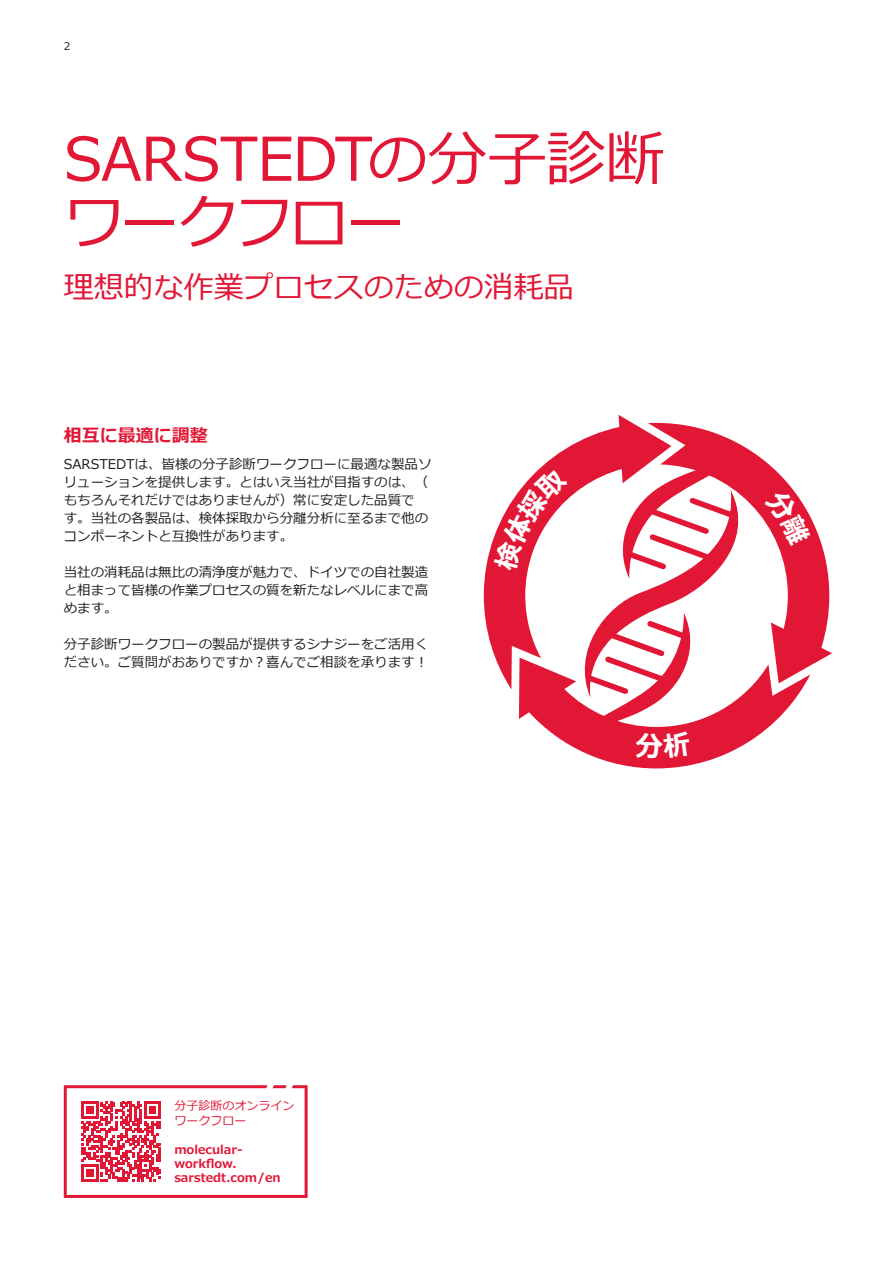
<style>
.page{position:relative;width:893px;height:1263px;background:#fff}
.page>*{position:absolute;margin:0;border:0;box-sizing:border-box;transform-origin:0 0}
.t1{font:60px/63px "Meiryo";letter-spacing:-.025em;color:#e21736}
.t2{font:30px "Meiryo";color:#e21736}
.t3{font:700 18px "Meiryo";color:#e21736}
.t4{font:13.5px/18px "Meiryo";color:#231f20}
.t5{font:700 12px/14.4px "Meiryo";color:#e21736}
.t6{font:12px/14.4px "Meiryo";color:#e21736}
.t7{font:10.5px "Meiryo";color:#231f20}
</style>
<div class="page">
<svg style="left:64px;top:1085px;width:244px;height:113px"></svg>
<svg style="left:484px;top:415px;width:177px;height:237px"></svg>
<svg style="left:648px;top:423px;width:184px;height:242px"></svg>
<svg style="left:493px;top:465px;width:319px;height:303px"></svg>
<p class="t7" style="left:64px;top:39px;width:8px">2</p>
<h1 class="t1" style="left:64px;top:131px;width:603px">SARSTEDTの分子診断ワークフロー</h1>
<h2 class="t2" style="left:64px;top:266px;width:512px">理想的な作業プロセスのための消耗品</h2>
<h3 class="t3" style="left:64px;top:423px;width:145px">相互に最適に調整</h3>
<p class="t4" style="left:64px;top:456px;width:369px">SARSTEDTは、皆様の分子診断ワークフローに最適な製品ソリューションを提供します。とはいえ当社が目指すのは、（もちろんそれだけではありませんが）常に安定した品質です。当社の各製品は、検体採取から分離分析に至るまで他のコンポーネントと互換性があります。</p>
<p class="t4" style="left:64px;top:564px;width:366px;text-align:justify">当社の消耗品は無比の清浄度が魅力で、ドイツでの自社製造と相まって皆様の作業プロセスの質を新たなレベルにまで高めます。</p>
<p class="t4" style="left:64px;top:636px;width:366px">分子診断ワークフローの製品が提供するシナジーをご活用ください。ご質問がおありですか？喜んでご相談を承ります！</p>
<p class="t6" style="left:174px;top:1099px;width:121px">分子診断のオンラインワークフロー</p>
<p class="t5" style="left:174px;top:1143px;width:108px">molecular&shy;workflow. sarstedt.com/en</p>
</div>
